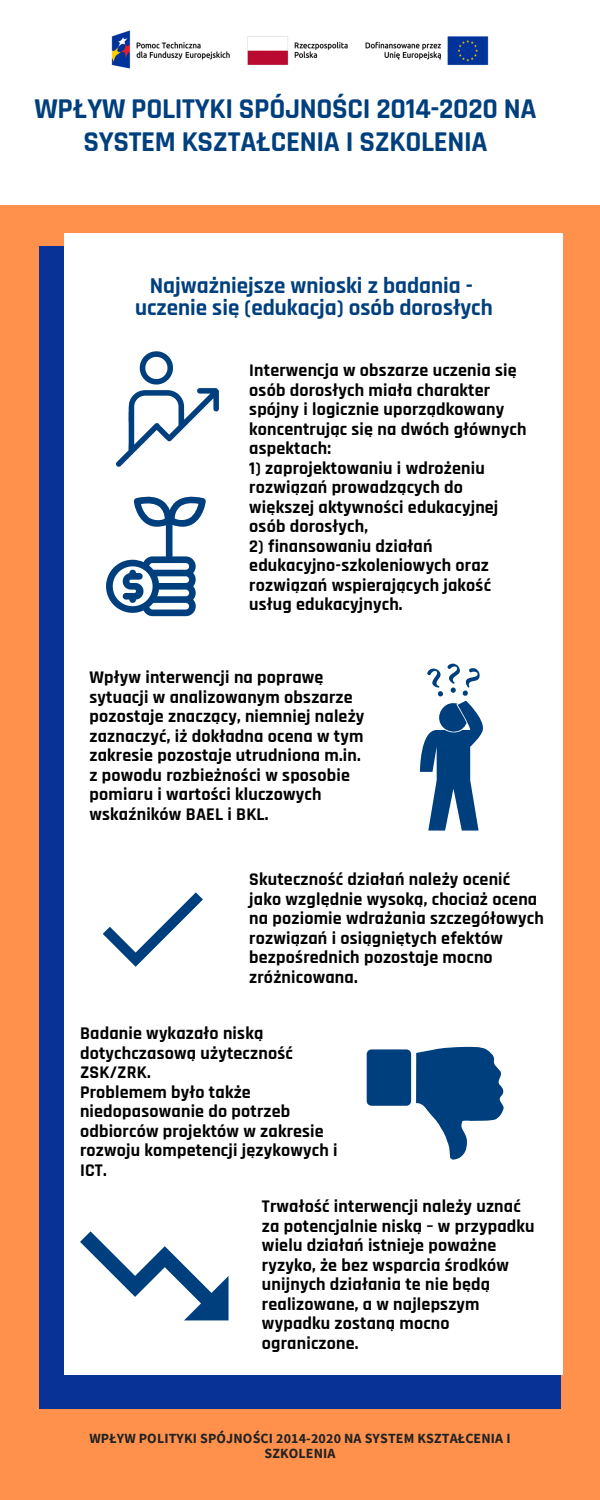
<style>
.page{position:relative;width:600px;height:1500px;background:#ff914d}
.page>*{position:absolute;margin:0;border:0;box-sizing:border-box;transform-origin:0 0}
.t1{font:700 29px/33px "Rajdhani";letter-spacing:-.01em;color:#003f7d;text-align:center}
.t2{font:700 23px/22.5px "Rajdhani";color:#003f7d;text-align:center}
.t3{font:700 18px/19.5px "Rajdhani";letter-spacing:.01em;color:#000}
.t4{font:700 14px/15px "Source Sans Pro";letter-spacing:.01em;color:#222;text-align:center}
</style>
<div class="page">
<div style="left:0;top:0;width:600px;height:205px;background:#fff"></div>
<div style="left:39px;top:246px;width:522px;height:1162px;background:#083296"></div>
<div style="left:65px;top:234px;width:498px;height:1141px;background:#fff"></div>
<svg style="left:116px;top:351px;width:103px;height:116px"></svg>
<svg style="left:106px;top:496px;width:100px;height:120px"></svg>
<svg style="left:420px;top:664px;width:63px;height:167px"></svg>
<svg style="left:103px;top:892px;width:100px;height:75px"></svg>
<svg style="left:367px;top:1046px;width:137px;height:114px"></svg>
<svg style="left:80px;top:1231px;width:149px;height:89px"></svg>
<img style="left:111px;top:30px;width:378px;height:39px">
<h1 class="t1" style="left:35px;top:93px;width:504px">WPŁYW POLITYKI SPÓJNOŚCI 2014-2020 NA<br>SYSTEM KSZTAŁCENIA I SZKOLENIA</h1>
<h3 class="t2" style="left:135px;top:275px;width:359px">Najważniejsze wnioski z badania - uczenie się (edukacja) osób dorosłych</h3>
<h2 class="t3" style="left:249px;top:361px;width:279px">Interwencja w obszarze uczenia się osób dorosłych miała charakter spójny i logicznie uporządkowany koncentrując się na dwóch głównych aspektach:</h2>
<h2 class="t3" style="left:249px;top:459px;width:251px">1) zaprojektowaniu i wdrożeniu rozwiązań prowadzących do większej aktywności edukacyjnej osób dorosłych,</h2>
<h2 class="t3" style="left:249px;top:537px;width:243px">2) finansowaniu działań edukacyjno-szkoleniowych oraz rozwiązań wspierających jakość usług edukacyjnych.</h2>
<p class="t3" style="left:90px;top:668px;width:276px">Wpływ interwencji na poprawę sytuacji w analizowanym obszarze pozostaje znaczący, niemniej należy zaznaczyć, iż dokładna ocena w tym zakresie pozostaje utrudniona m.in. z powodu rozbieżności w sposobie pomiaru i wartości kluczowych wskaźników BAEL i BKL.</p>
<p class="t3" style="left:249px;top:870px;width:296px">Skuteczność działań należy ocenić jako względnie wysoką, chociaż ocena na poziomie wdrażania szczegółowych rozwiązań i osiągniętych efektów bezpośrednich pozostaje mocno zróżnicowana.</p>
<h3 class="t3" style="left:80px;top:1024px;width:259px">Badanie wykazało niską dotychczasową użyteczność<br>ZSK/ZRK.<br>Problemem było także niedopasowanie do potrzeb odbiorców projektów w zakresie rozwoju kompetencji językowych i<br>ICT.</h3>
<p class="t3" style="left:262px;top:1197px;width:274px">Trwałość interwencji należy uznać za potencjalnie niską – w przypadku wielu działań istnieje poważne ryzyko, że bez wsparcia środków unijnych działania te nie będą realizowane, a w najlepszym wypadku zostaną mocno ograniczone.</p>
<p class="t4" style="left:89px;top:1431px;width:423px">WPŁYW POLITYKI SPÓJNOŚCI 2014-2020 NA SYSTEM KSZTAŁCENIA I<br>SZKOLENIA</p>
</div>
